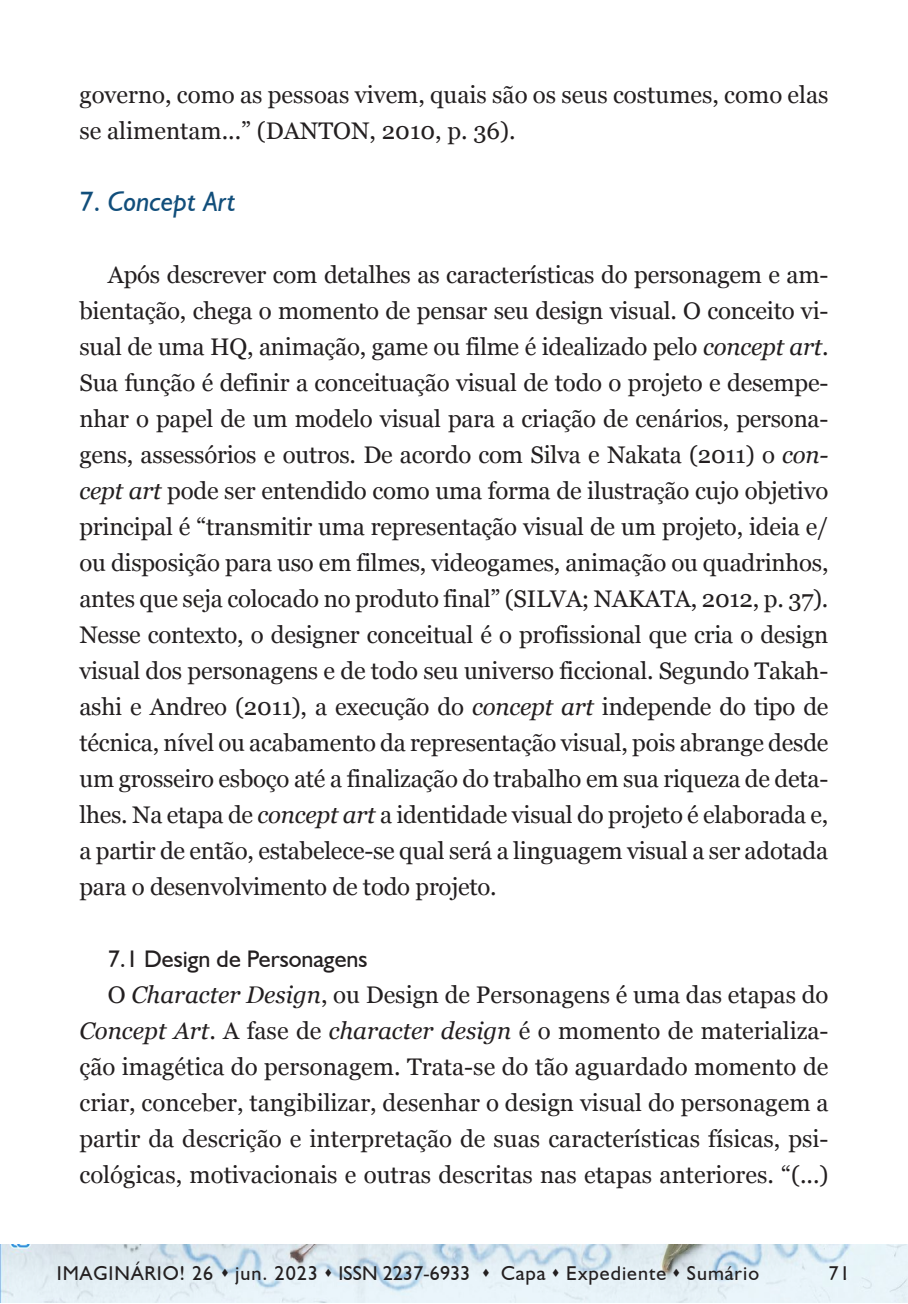
<style>
.page{position:relative;width:908px;height:1304px;background:#fff}
.page>*{position:absolute;margin:0;border:0;box-sizing:border-box;transform-origin:0 0}
.t1{font:italic 28px "Humanist 521 BT";color:#114e7b}
.t2{font:24px/36px "Georgia";color:#231f20;text-align:justify}
.t3{font:24px "Humanist 521 BT";color:#231f20}
.t4{font:20px "Humanist 521 BT";letter-spacing:.05em;color:#231f20}
.s1{font-style:normal}
.s2{font-style:italic}
</style>
<div class="page">
<img style="left:0;top:1245px;width:906px;height:58px">
<p class="t2" style="left:79px;top:76px;width:750px">governo, como as pessoas vivem, quais são os seus costumes, como elas se alimentam...” (DANTON, 2010, p. 36).</p>
<p class="t1" style="left:79px;top:184px;width:158px"><span class="s1">7.</span> Concept Art</p>
<p class="t2" style="left:79px;top:256px;width:750px;text-indent:28px">Após descrever com detalhes as características do personagem e am&shy;bientação, chega o momento de pensar seu design visual. O conceito vi&shy;sual de uma HQ, animação, game ou filme é idealizado pelo <span class="s2">concept art</span>.<br>Sua função é definir a conceituação visual de todo o projeto e desempe&shy;nhar o papel de um modelo visual para a criação de cenários, persona&shy;gens, assessórios e outros. De acordo com Silva e Nakata (2011) o <span class="s2">con&shy;cept art</span> pode ser entendido como uma forma de ilustração cujo objetivo principal é “transmitir uma representação visual de um projeto, ideia e/ ou disposição para uso em filmes, videogames, animação ou quadrinhos, antes que seja colocado no produto final” (SILVA; NAKATA, 2012, p. 37).<br>Nesse contexto, o designer conceitual é o profissional que cria o design visual dos personagens e de todo seu universo ficcional. Segundo Takah&shy;ashi e Andreo (2011), a execução do <span class="s2">concept art</span> independe do tipo de técnica, nível ou acabamento da representação visual, pois abrange desde um grosseiro esboço até a finalização do trabalho em sua riqueza de deta&shy;lhes. Na etapa de <span class="s2">concept art</span> a identidade visual do projeto é elaborada e, a partir de então, estabelece-se qual será a linguagem visual a ser adotada para o desenvolvimento de todo projeto.</p>
<p class="t3" style="left:108px;top:944px;width:261px">7.1 Design de Personagens</p>
<p class="t2" style="left:79px;top:976px;width:750px;text-indent:28px">O <span class="s2">Character Design</span>, ou Design de Personagens é uma das etapas do <span class="s2">Concept Art</span>. A fase de <span class="s2">character design</span> é o momento de materializa&shy;ção imagética do personagem. Trata-se do tão aguardado momento de criar, conceber, tangibilizar, desenhar o design visual do personagem a partir da descrição e interpretação de suas características físicas, psi&shy;cológicas, motivacionais e outras descritas nas etapas anteriores. “(...)</p>
<p class="t4" style="left:57px;top:1261px;width:703px">IMAGINÁRIO! 26 ▲ jun. 2023 ▲ ISSN 2237-6933 ▲ Capa ▲ Expediente ▲ Sumário</p>
<p class="t4" style="left:828px;top:1261px;width:23px">71</p>
</div>
